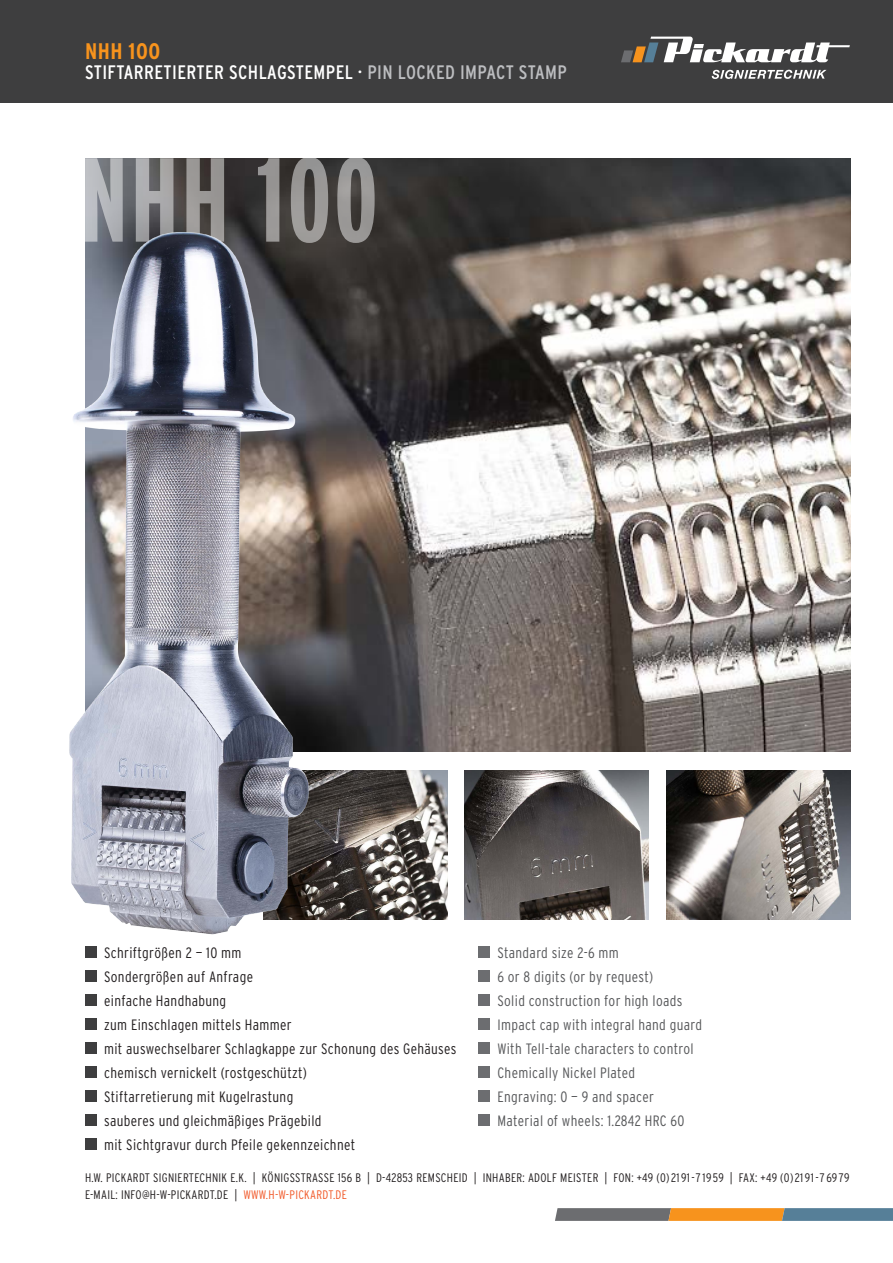
<style>
.page{position:relative;width:893px;height:1263px;background:#fff}
.page>*{position:absolute;margin:0;border:0;box-sizing:border-box;transform-origin:0 0}
.t1{font:700 condensed 22.5px "Interstate";letter-spacing:.02em;color:#f7931d}
.t2{font:condensed 19.5px "Interstate";letter-spacing:.02em;color:#fff}
.t3{font:300 condensed 15px "Interstate";letter-spacing:.025em;color:#231f20}
.t4{font:300 condensed 15px "Interstate";letter-spacing:.025em;color:#57585a}
.t5{font:300 condensed 12.3px "Interstate";letter-spacing:.025em;color:#231f20}
.s1{color:#bcbdc0}
.s2{color:#f15929}
</style>
<div class="page">
<div style="left:0;top:0;width:893px;height:102px;background:#3e3e3f"></div>
<img style="left:327px;top:770px;width:121px;height:149px">
<img style="left:465px;top:770px;width:183px;height:149px">
<img style="left:666px;top:770px;width:184px;height:149px">
<img style="left:327px;top:158px;width:523px;height:594px">
<svg style="left:85px;top:158px;width:290px;height:85px;background:#747372"></svg>
<img style="left:69px;top:206px;width:258px;height:729px">
<svg style="left:621px;top:37px;width:229px;height:25px"></svg>
<svg style="left:712px;top:70px;width:115px;height:9px"></svg>
<svg style="left:555px;top:1208px;width:338px;height:13px;background:#968264"></svg>
<div style="left:85px;top:946px;width:12px;height:12px;background:#3e3e3f"></div>
<div style="left:85px;top:970px;width:12px;height:12px;background:#3e3e3f"></div>
<div style="left:85px;top:994px;width:12px;height:12px;background:#3e3e3f"></div>
<div style="left:85px;top:1018px;width:12px;height:12px;background:#3e3e3f"></div>
<div style="left:85px;top:1042px;width:12px;height:12px;background:#3e3e3f"></div>
<div style="left:85px;top:1066px;width:12px;height:12px;background:#3e3e3f"></div>
<div style="left:85px;top:1090px;width:12px;height:12px;background:#3e3e3f"></div>
<div style="left:85px;top:1114px;width:12px;height:12px;background:#3e3e3f"></div>
<div style="left:85px;top:1138px;width:12px;height:12px;background:#3e3e3f"></div>
<div style="left:478px;top:946px;width:12px;height:12px;background:#6c6d70"></div>
<div style="left:478px;top:970px;width:12px;height:12px;background:#6c6d70"></div>
<div style="left:478px;top:994px;width:12px;height:12px;background:#6c6d70"></div>
<div style="left:478px;top:1018px;width:12px;height:12px;background:#6c6d70"></div>
<div style="left:478px;top:1042px;width:12px;height:12px;background:#6c6d70"></div>
<div style="left:478px;top:1066px;width:12px;height:12px;background:#6c6d70"></div>
<div style="left:478px;top:1090px;width:12px;height:12px;background:#6c6d70"></div>
<div style="left:478px;top:1114px;width:12px;height:12px;background:#6c6d70"></div>
<p class="t1" style="left:85px;top:39px;width:77px">NHH 100</p>
<p class="t2" style="left:85px;top:61px;width:483px">STIFTARRETIERTER SCHLAGSTEMPEL · <span class="s1">PIN LOCKED IMPACT STAMP</span></p>
<p class="t3" style="left:104px;top:944px;width:139px">Schriftgrößen 2 — 10 mm</p>
<p class="t3" style="left:104px;top:968px;width:150px">Sondergrößen auf Anfrage</p>
<p class="t3" style="left:104px;top:992px;width:124px">einfache Handhabung</p>
<p class="t3" style="left:104px;top:1016px;width:189px">zum Einschlagen mittels Hammer</p>
<p class="t3" style="left:104px;top:1040px;width:354px">mit auswechselbarer Schlagkappe zur Schonung des Gehäuses</p>
<p class="t3" style="left:104px;top:1064px;width:204px">chemisch vernickelt (rostgeschützt)</p>
<p class="t3" style="left:104px;top:1088px;width:191px">Stiftarretierung mit Kugelrastung</p>
<p class="t3" style="left:104px;top:1112px;width:219px">sauberes und gleichmäßiges Prägebild</p>
<p class="t3" style="left:104px;top:1136px;width:253px">mit Sichtgravur durch Pfeile gekennzeichnet</p>
<p class="t4" style="left:497px;top:944px;width:123px">Standard size 2-6 mm</p>
<p class="t4" style="left:497px;top:968px;width:157px">6 or 8 digits (or by request)</p>
<p class="t4" style="left:497px;top:992px;width:187px">Solid construction for high loads</p>
<p class="t4" style="left:497px;top:1016px;width:206px">Impact cap with integral hand guard</p>
<p class="t4" style="left:497px;top:1040px;width:198px">With Tell-tale characters to control</p>
<p class="t4" style="left:497px;top:1064px;width:139px">Chemically Nickel Plated</p>
<p class="t4" style="left:497px;top:1088px;width:158px">Engraving: 0 — 9 and spacer</p>
<p class="t4" style="left:497px;top:1112px;width:189px">Material of wheels: 1.2842 HRC 60</p>
<p class="t5" style="left:85px;top:1170px;width:766px">H.W. PICKARDT SIGNIERTECHNIK E.K. | KÖNIGSSTRASSE 156 B | D-42853 REMSCHEID | INHABER: ADOLF MEISTER | FON: +49 (0)2191-71959 | FAX: +49 (0)2191-76979</p>
<p class="t5" style="left:85px;top:1188px;width:263px">E-MAIL: INFO@H-W-PICKARDT.DE | <span class="s2">WWW.H-W-PICKARDT.DE</span></p>
</div>
